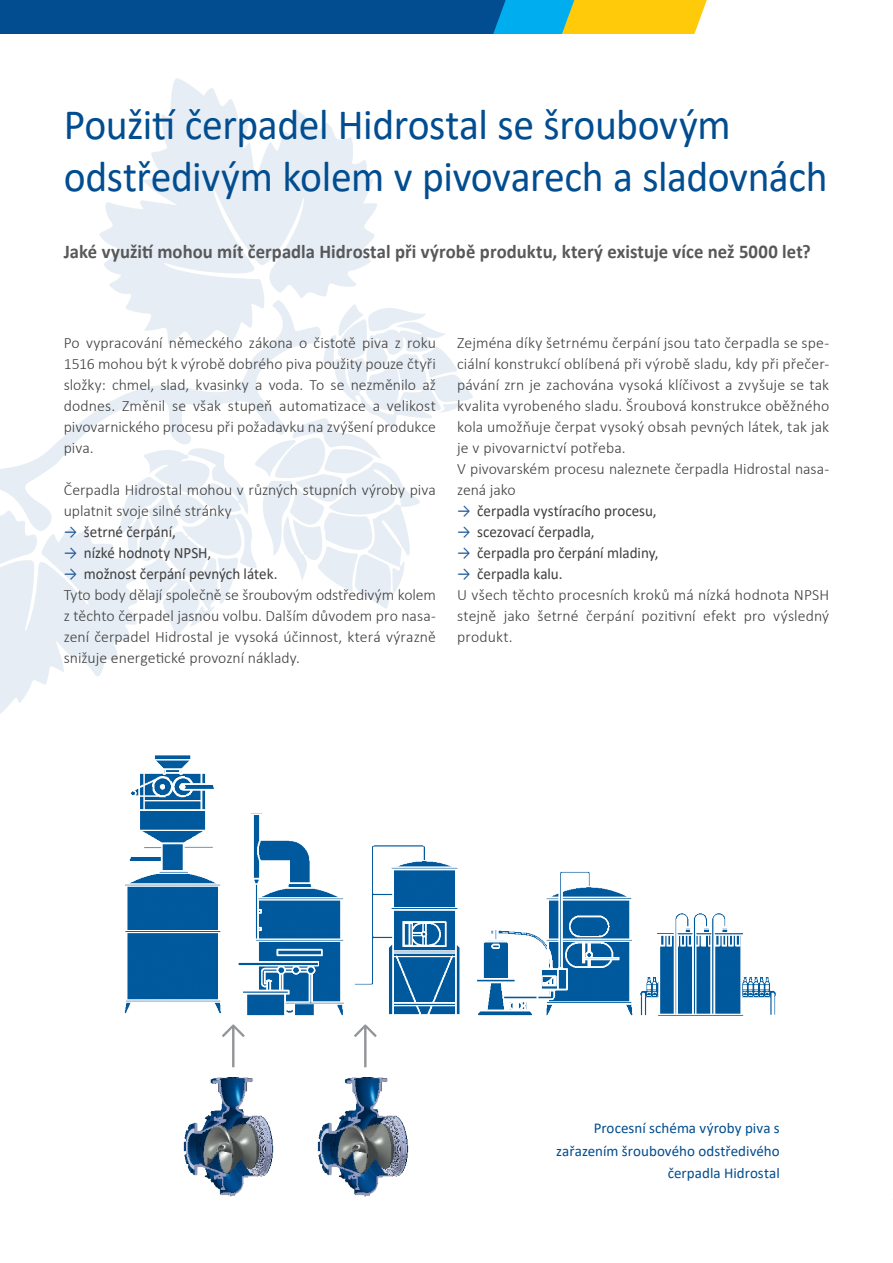
<style>
.page{position:relative;width:893px;height:1263px;background:#fff}
.page>*{position:absolute;margin:0;border:0;box-sizing:border-box;transform-origin:0 0}
.Hidrostal_Hauptitel{font:43.5px/52.5px "Calibri";letter-spacing:-.01em;color:#014d90;scale:.96 1}
.Histrostal_Lead{font:700 19.5px "Calibri";letter-spacing:.005em;color:#57585a;scale:.96 1}
.Hidrostal_Lauftext{font:300 15.75px/21px "Calibri";color:#3e3e3f;text-align:justify}
.t1{font:15.75px "Calibri";color:#3e3e3f;scale:.96 1}
.Hidrostal_Legende_Bl{font:15px/22.5px "Calibri";letter-spacing:.005em;color:#014d90;text-align:right}
.s1{color:#1f5898}
</style>
<div class="page">
<img style="left:124px;top:755px;width:652px;height:261px">
<img style="left:183px;top:1077px;width:91px;height:120px">
<img style="left:317px;top:1077px;width:92px;height:120px">
<svg style="left:99px;top:78px;width:278px;height:220px;fill:#e6edf4"></svg>
<svg style="left:128px;top:298px;width:154px;height:5px"></svg>
<svg style="left:0;top:303px;width:473px;height:411px"></svg>
<svg style="left:222px;top:1024px;width:23px;height:43px"></svg>
<svg style="left:354px;top:1024px;width:23px;height:43px"></svg>
<svg style="left:0;top:0;width:707px;height:34px;background:#326f81"></svg>
<p class="Hidrostal_Hauptitel" style="left:64px;top:97px;width:797px">Použití čerpadel Hidrostal se šroubovým odstředivým kolem v pivovarech a sladovnách</p>
<p class="Histrostal_Lead" style="left:64px;top:237px;width:780px">Jaké využití mohou mít čerpadla Hidrostal při výrobě produktu, který existuje více než 5000 let?</p>
<p class="Hidrostal_Lauftext" style="left:64px;top:332px;width:374px">Po vypracování německého zákona o čistotě piva z roku 1516 mohou být k výrobě dobrého piva použity pouze čtyři složky: chmel, slad, kvasinky a voda. To se nezměnilo až dodnes. Změnil se však stupeň automatizace a velikost pivovarnického procesu při požadavku na zvýšení produkce piva.</p>
<p class="Hidrostal_Lauftext" style="left:64px;top:479px;width:374px">Čerpadla Hidrostal mohou v různých stupních výroby piva uplatnit svoje silné stránky</p>
<p class="t1" style="left:64px;top:521px;width:118px"><span class="s1">→</span> šetrné čerpání,</p>
<p class="t1" style="left:64px;top:542px;width:155px"><span class="s1">→</span> nízké hodnoty NPSH,</p>
<p class="t1" style="left:64px;top:563px;width:224px"><span class="s1">→</span> možnost čerpání pevných látek.</p>
<p class="Hidrostal_Lauftext" style="left:64px;top:584px;width:374px">Tyto body dělají společně se šroubovým odstředivým kolem z těchto čerpadel jasnou volbu. Dalším důvodem pro nasa&shy;zení čerpadel Hidrostal je vysoká účinnost, která výrazně snižuje energetické provozní náklady.</p>
<p class="Hidrostal_Lauftext" style="left:457px;top:332px;width:374px">Zejména díky šetrnému čerpání jsou tato čerpadla se spe&shy;ciální konstrukcí oblíbená při výrobě sladu, kdy při přečer&shy;pávání zrn je zachována vysoká klíčivost a zvyšuje se tak kvalita vyrobeného sladu. Šroubová konstrukce oběžného kola umožňuje čerpat vysoký obsah pevných látek, tak jak je v pivovarnictví potřeba.</p>
<p class="Hidrostal_Lauftext" style="left:457px;top:458px;width:374px">V pivovarském procesu naleznete čerpadla Hidrostal nasa&shy;zená jako</p>
<p class="t1" style="left:457px;top:500px;width:209px"><span class="s1">→</span> čerpadla vystíracího procesu,</p>
<p class="t1" style="left:457px;top:521px;width:145px"><span class="s1">→</span> scezovací čerpadla,</p>
<p class="t1" style="left:457px;top:542px;width:211px"><span class="s1">→</span> čerpadla pro čerpání mladiny,</p>
<p class="t1" style="left:457px;top:563px;width:111px"><span class="s1">→</span> čerpadla kalu.</p>
<p class="Hidrostal_Lauftext" style="left:457px;top:584px;width:374px">U všech těchto procesních kroků má nízká hodnota NPSH stejně jako šetrné čerpání pozitivní efekt pro výsledný produkt.</p>
<p class="Hidrostal_Legende_Bl" style="left:556px;top:1117px;width:225px">Procesní schéma výroby piva s zařazením šroubového odstředivého čerpadla Hidrostal</p>
</div>
